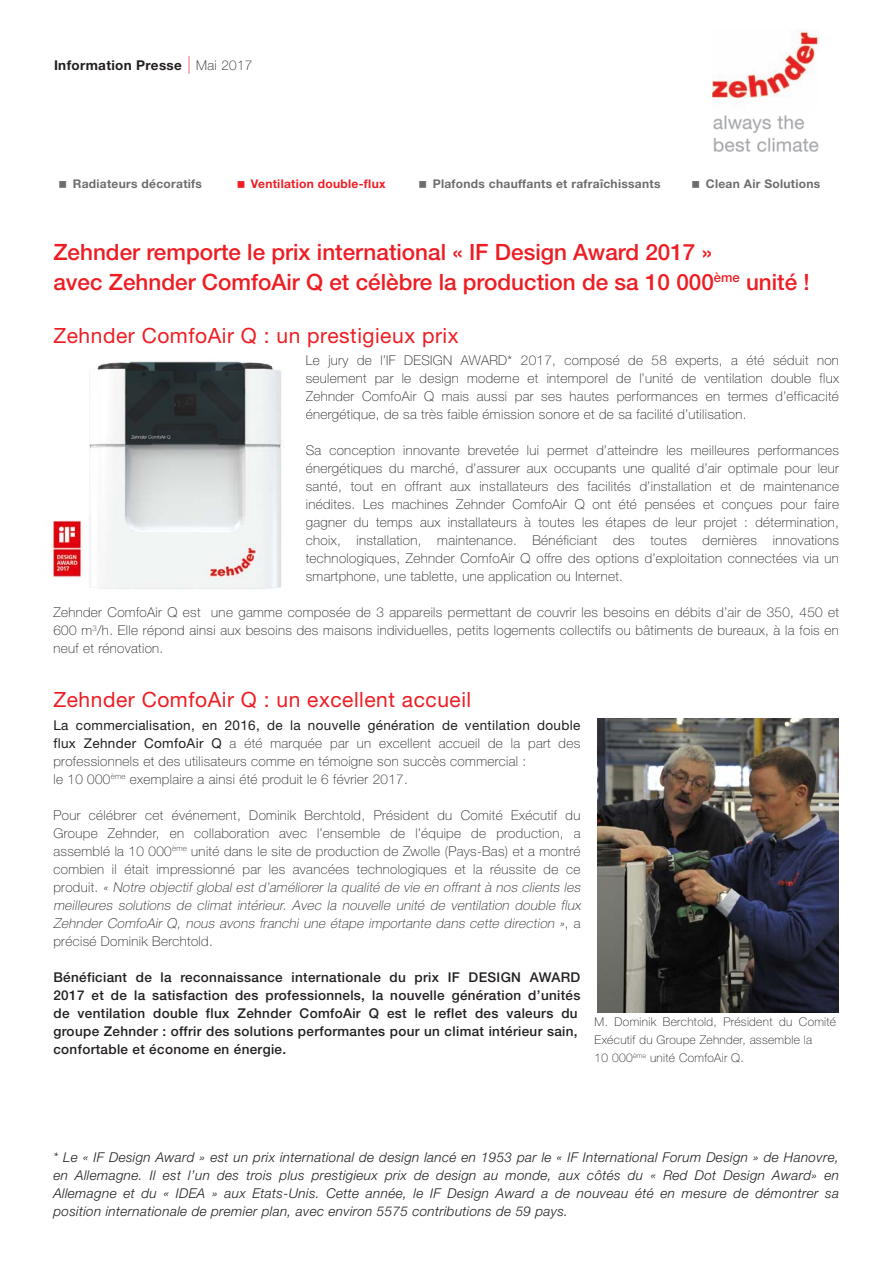
<style>
.page{position:relative;width:893px;height:1263px;background:#fff}
.page>*{position:absolute;margin:0;border:0;box-sizing:border-box;transform-origin:0 0}
.t1{font:500 22.5px "Helvetica Neue LT Pro";color:#ee1d23}
.t2{font:21px "Helvetica Neue LT Pro";letter-spacing:.025em;color:#ee1d23}
.t3{font:100 13.5px/18px "Helvetica Neue LT Pro";letter-spacing:.025em;color:#231f20;text-align:justify}
.t4{font:italic 300 13.5px/18px "Helvetica Neue LT Pro";letter-spacing:.025em;color:#231f20;text-align:justify}
.t5{font:500 13.5px/18px "Helvetica Neue LT Pro";letter-spacing:.025em;color:#231f20}
.t6{font:700 13.5px "Helvetica Neue LT Pro";letter-spacing:.025em;color:#231f20}
.t7{font:100 12px/18px "Helvetica Neue LT Pro";letter-spacing:.025em;color:#231f20}
.t8{font:700 12px "Helvetica Neue LT Pro";letter-spacing:.025em;color:#6c6d70}
.t9{font:700 12px "Helvetica Neue LT Pro";letter-spacing:.025em;color:#ee1d23}
.s1{font-weight:100;font-size:18px;color:#e6413f}
.s2{font-weight:100}
.s3{font-weight:400}
.s4{font-style:italic}
</style>
<div class="page">
<img style="left:712px;top:30px;width:107px;height:71px">
<img style="left:713px;top:115px;width:106px;height:37px">
<img style="left:51px;top:361px;width:231px;height:228px">
<img style="left:597px;top:719px;width:242px;height:293px">
<p class="t6" style="left:54px;top:57px;width:200px">Information Presse <span class="s1">|</span> <span class="s2">Mai 2017</span></p>
<p class="t8" style="left:73px;top:176px;width:131px">Radiateurs décoratifs</p>
<p class="t9" style="left:251px;top:176px;width:136px">Ventilation double-flux</p>
<p class="t8" style="left:433px;top:176px;width:229px">Plafonds chauffants et rafraîchissants</p>
<p class="t8" style="left:706px;top:176px;width:116px">Clean Air Solutions</p>
<p class="t1" style="left:53px;top:238px;width:660px">Zehnder remporte le prix international « IF Design Award 2017 »</p>
<p class="t1" style="left:53px;top:268px;width:758px">avec Zehnder ComfoAir Q et célèbre la production de sa 10 000<sup>ème</sup> unité !</p>
<p class="t2" style="left:53px;top:323px;width:407px">Zehnder ComfoAir Q : un prestigieux prix</p>
<p class="t3" style="left:306px;top:351px;width:535px">Le jury de l’IF DESIGN AWARD* 2017, composé de 58 experts, a été séduit non seulement par le design moderne et intemporel de l’unité de ventilation double flux Zehnder ComfoAir Q mais aussi par ses hautes performances en termes d’efficacité énergétique, de sa très faible émission sonore et de sa facilité d’utilisation.</p>
<p class="t3" style="left:306px;top:441px;width:535px">Sa conception innovante brevetée lui permet d’atteindre les meilleures performances énergétiques du marché, d’assurer aux occupants une qualité d’air optimale pour leur santé, tout en offrant aux installateurs des facilités d’installation et de maintenance inédites. Les machines Zehnder ComfoAir Q ont été pensées et conçues pour faire gagner du temps aux installateurs à toutes les étapes de leur projet : détermination, choix, installation, maintenance. Bénéficiant des toutes dernières innovations technologiques, Zehnder ComfoAir Q offre des options d’exploitation connectées via un smartphone, une tablette, une application ou Internet.</p>
<p class="t3" style="left:53px;top:603px;width:787px">Zehnder ComfoAir Q est une gamme composée de 3 appareils permettant de couvrir les besoins en débits d’air de 350, 450 et 600 m<sup>3</sup>/h. Elle répond ainsi aux besoins des maisons individuelles, petits logements collectifs ou bâtiments de bureaux, à la fois en neuf et rénovation.</p>
<p class="t2" style="left:53px;top:687px;width:419px">Zehnder ComfoAir Q : un excellent accueil</p>
<p class="t3" style="left:53px;top:716px;width:528px"><span class="s3">La commercialisation, en 2016, de la nouvelle génération de ventilation double flux Zehnder ComfoAir Q</span> a été marquée par un excellent accueil de la part des professionnels et des utilisateurs comme en témoigne son succès commercial :</p>
<p class="t3" style="left:53px;top:770px;width:356px">le 10 000<sup>ème</sup> exemplaire a ainsi été produit le 6 février 2017.</p>
<p class="t3" style="left:53px;top:806px;width:531px;text-align:left">Pour célébrer cet événement, Dominik Berchtold, Président du Comité Exécutif du Groupe Zehnder, en collaboration avec l’ensemble de l’équipe de production, a assemblé la 10 000<sup>ème</sup> unité dans le site de production de Zwolle (Pays-Bas) et a montré combien il était impressionné par les avancées technologiques et la réussite de ce p r o d u i t . <span class="s4">« Notre objectif global est d’améliorer la qualité de vie en offrant à nos clients les meilleures solutions de climat intérieur. Avec la nouvelle unité de ventilation double flux Zehnder ComfoAir Q, nous avons franchi une étape importante dans cette direction »</span>, a précisé Dominik Berchtold.</p>
<p class="t5" style="left:53px;top:968px;width:528px">Bénéficiant de la reconnaissance internationale du prix IF DESIGN AWARD 2017 et de la satisfaction des professionnels, la nouvelle génération d’unités de ventilation double flux Zehnder ComfoAir Q est le reflet des valeurs du groupe Zehnder : offrir des solutions performantes pour un climat intérieur sain, confortable et économe en énergie.</p>
<p class="t7" style="left:595px;top:1012px;width:243px">M. Dominik Berchtold, Président du Comité<br>Exécutif du Groupe Zehnder, assemble la</p>
<p class="t7" style="left:595px;top:1048px;width:151px">10 000<sup>ème</sup> unité ComfoAir Q.</p>
<p class="t4" style="left:53px;top:1147px;width:787px">* Le « IF Design Award » est un prix international de design lancé en 1953 par le « IF International Forum Design » de Hanovre, en Allemagne. Il est l’un des trois plus prestigieux prix de design au monde, aux côtés du « Red Dot Design Award» en Allemagne et du « IDEA » aux Etats-Unis. Cette année, le IF Design Award a de nouveau été en mesure de démontrer sa position internationale de premier plan, avec environ 5575 contributions de 59 pays.</p>
</div>
